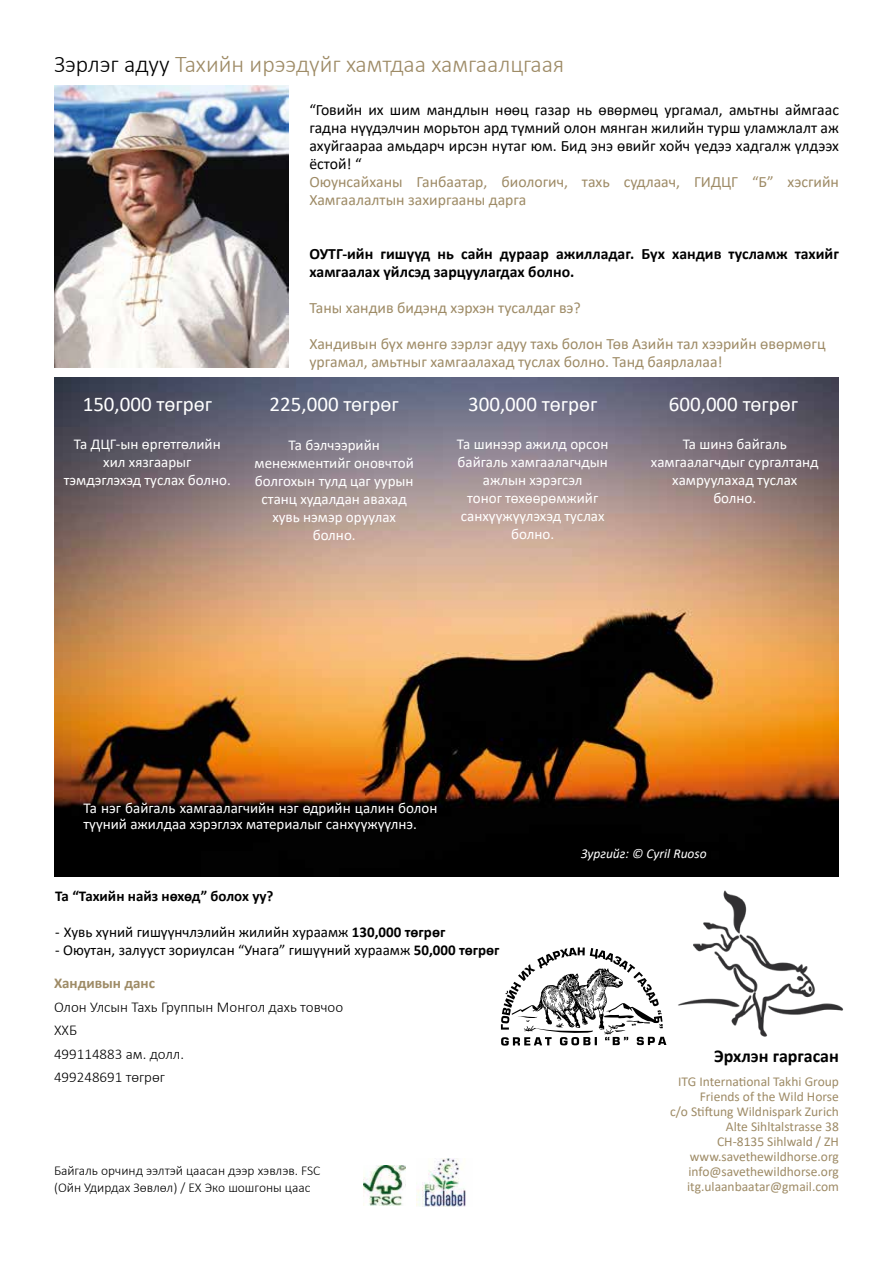
<style>
.page{position:relative;width:893px;height:1263px;background:#fff}
.page>*{position:absolute;margin:0;border:0;box-sizing:border-box;transform-origin:0 0}
.t1{font:300 24px "Calibri";color:#9e8b66}
.t2{font:21px "Calibri";color:#fff}
.t3{font:700 18px "Calibri";color:#000}
.t4{font:15.75px/18px "Calibri";color:#9e8b66}
.t5{font:15.75px/18px "Calibri";color:#000;text-align:justify}
.t6{font:700 15.75px/18px "Calibri";color:#000}
.t7{font:15px/18px "Calibri";color:#fff;text-align:center}
.t8{font:15px "Calibri";color:#000}
.t9{font:300 15px/23.4px "Calibri";color:#000}
.t10{font:700 15px "Calibri";color:#000}
.t11{font:700 15px "Calibri";color:#9e8b66}
.t12{font:13.5px/15px "Calibri";color:#9e8b66;text-align:right}
.t13{font:300 13.5px/16.2px "Calibri";color:#000}
.t14{font:italic 13.5px "Calibri";color:#fff}
.s1{color:#000}
.s2{font-weight:700}
</style>
<div class="page">
<img style="left:54px;top:85px;width:234px;height:283px">
<img style="left:54px;top:377px;width:785px;height:499px">
<img style="left:678px;top:890px;width:166px;height:147px">
<img style="left:364px;top:1166px;width:41px;height:40px">
<img style="left:416px;top:1158px;width:50px;height:48px">
<svg style="left:501px;top:947px;width:165px;height:98px"></svg>
<h1 class="t1" style="left:54px;top:49px;width:512px"><span class="s1">Зэрлэг адуу</span> Тахийн ирээдүйг хамтдаа хамгаалцгаая</h1>
<p class="t5" style="left:309px;top:100px;width:531px">“Говийн их шим мандлын нөөц газар нь өвөрмөц ургамал, амьтны аймгаас гадна нүүдэлчин морьтон ард түмний олон мянган жилийн турш уламжлалт аж ахуйгаараа амьдарч ирсэн нутаг юм. Бид энэ өвийг хойч үедээ хадгалж үлдээх ёстой! “</p>
<p class="t4" style="left:309px;top:172px;width:531px">Оюунсайханы Ганбаатар, биологич, тахь судлаач, ГИДЦГ “Б” хэсгийн<br>Хамгаалалтын захиргааны дарга</p>
<h2 class="t2" style="left:83px;top:389px;width:131px">150,000 төгрөг</h2>
<p class="t7" style="left:64px;top:435px;width:169px">Та ДЦГ-ын өргөтгөлийн хил хязгаарыг тэмдэглэхэд туслах болно.</p>
<p class="t6" style="left:309px;top:245px;width:531px">ОУТГ-ийн гишүүд нь сайн дураар ажилладаг. Бүх хандив тусламж тахийг хамгаалах үйлсэд зарцуулагдах болно.</p>
<p class="t4" style="left:309px;top:299px;width:273px">Таны хандив бидэнд хэрхэн тусалдаг вэ?</p>
<p class="t4" style="left:309px;top:335px;width:518px">Хандивын бүх мөнгө зэрлэг адуу тахь болон Төв Азийн тал хээрийн өвөрмөгц ургамал, амьтныг хамгаалахад туслах болно. Танд баярлалаа!</p>
<h2 class="t2" style="left:270px;top:389px;width:131px">225,000 төгрөг</h2>
<p class="t7" style="left:255px;top:435px;width:161px">Та бэлчээрийн менежментийг оновчтой болгохын тулд цаг уурын станц худалдан авахад хувь нэмэр оруулах болно.</p>
<h2 class="t2" style="left:468px;top:389px;width:131px">300,000 төгрөг</h2>
<h2 class="t2" style="left:669px;top:389px;width:131px">600,000 төгрөг</h2>
<p class="t7" style="left:457px;top:435px;width:153px">Та шинээр ажилд орсон байгаль хамгаалагчдын ажлын хэрэгсэл<br>тоног төхөөрөмжийг санхүүжүүлэхэд туслах болно.</p>
<p class="t7" style="left:651px;top:435px;width:169px">Та шинэ байгаль хамгаалагчдыг сургалтанд хамруулахад туслах болно.</p>
<p class="t7" style="left:83px;top:799px;width:356px;line-height:16.5px;text-align:left">Та нэг байгаль хамгаалагчийн нэг өдрийн цалин болон түүний ажилдаа хэрэглэх материалыг санхүүжүүлнэ.</p>
<p class="t10" style="left:55px;top:885px;width:220px">Та “Тахийн найз нөхөд” болох уу?</p>
<p class="t8" style="left:55px;top:921px;width:392px">- Хувь хүний гишүүнчлэлийн жилийн хураамж <span class="s2">130,000 төгрөг</span></p>
<p class="t8" style="left:55px;top:939px;width:446px">- Оюутан, залууст зориулсан “Унага” гишүүний хураамж <span class="s2">50,000 төгрөг</span></p>
<p class="t11" style="left:54px;top:973px;width:103px">Хандивын данс</p>
<p class="t9" style="left:54px;top:995px;width:291px">Олон Улсын Тахь Группын Монгол дахь товчоо<br>ХХБ<br>499114883 ам. долл.<br>499248691 төгрөг</p>
<p class="t13" style="left:54px;top:1162px;width:268px">Байгаль орчинд ээлтэй цаасан дээр хэвлэв. FSC (Ойн Удирдах Зөвлөл) / EХ Эко шошгоны цаас</p>
<p class="t14" style="left:581px;top:844px;width:127px">Зургийг: © Cyril Ruoso</p>
<p class="t3" style="left:714px;top:1043px;width:126px">Эрхлэн гаргасан</p>
<p class="t12" style="left:670px;top:1073px;width:170px">ITG International Takhi Group<br>Friends of the Wild Horse<br>c/o Stiftung Wildnispark Zurich<br>Alte Sihltalstrasse 38<br>CH-8135 Sihlwald / ZH www.savethewildhorse.org info@savethewildhorse.org itg.ulaanbaatar@gmail.com</p>
</div>
